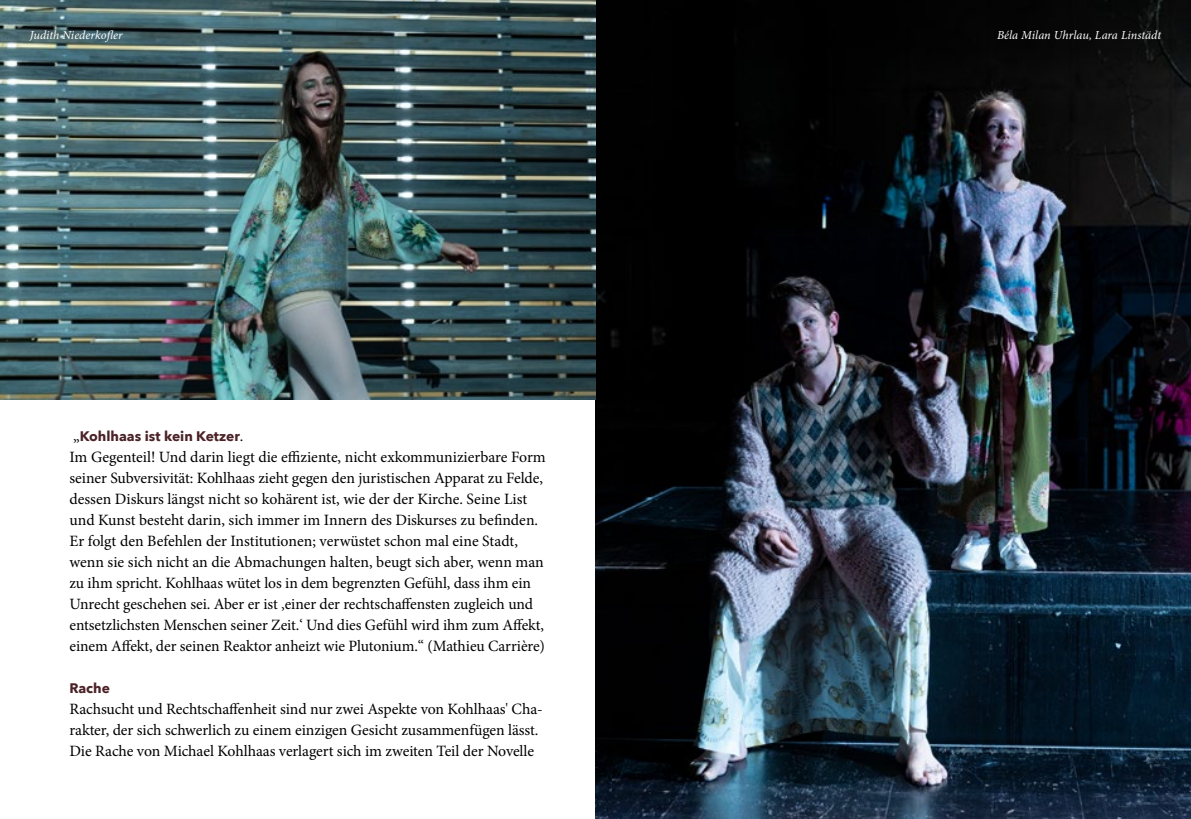
<style>
.page{position:relative;width:1191px;height:819px;background:#fff}
.page>*{position:absolute;margin:0;border:0;box-sizing:border-box;transform-origin:0 0}
.t1{font:15.75px/21px "Minion Pro";letter-spacing:-.005em;color:#000}
.t2{font:700 13.83px "Avenir Next";color:#4b2227}
.t3{font:italic 12.25px "Minion Pro";color:#fff}
.s1{font-family:"Minion Pro";font-weight:400;font-size:15.75px;color:#000}
</style>
<div class="page">
<img style="left:595px;top:0;width:596px;height:819px">
<img style="left:0;top:0;width:595px;height:399px">
<p class="t3" style="left:30px;top:26px;width:94px">Judith Niederkofler</p>
<p class="t2" style="left:73px;top:424px;width:172px"><span class="s1">„</span>Kohlhaas ist kein Ketzer<span class="s1">.</span></p>
<p class="t1" style="left:69px;top:447px;width:478px">Im Gegenteil! Und darin liegt die effiziente, nicht exkommunizierbare Form seiner Subversivität: Kohlhaas zieht gegen den juristischen Apparat zu Felde, dessen Diskurs längst nicht so kohärent ist, wie der der Kirche. Seine List und Kunst besteht darin, sich immer im Innern des Diskurses zu befinden.<br>Er folgt den Befehlen der Institutionen; verwüstet schon mal eine Stadt, wenn sie sich nicht an die Abmachungen halten, beugt sich aber, wenn man zu ihm spricht. Kohlhaas wütet los in dem begrenzten Gefühl, dass ihm ein Unrecht geschehen sei. Aber er ist ‚einer der rechtschaffensten zugleich und entsetzlichsten Menschen seiner Zeit.‘ Und dies Gefühl wird ihm zum Affekt, einem Affekt, der seinen Reaktor anheizt wie Plutonium.“ (Mathieu Carrière)</p>
<p class="t2" style="left:69px;top:676px;width:42px">Rache</p>
<p class="t1" style="left:69px;top:699px;width:475px">Rachsucht und Rechtschaffenheit sind nur zwei Aspekte von Kohlhaas' Cha&shy;rakter, der sich schwerlich zu einem einzigen Gesicht zusammenfügen lässt.<br>Die Rache von Michael Kohlhaas verlagert sich im zweiten Teil der Novelle</p>
<p class="t3" style="left:997px;top:26px;width:166px">Béla Milan Uhrlau, Lara Linstädt</p>
</div>
